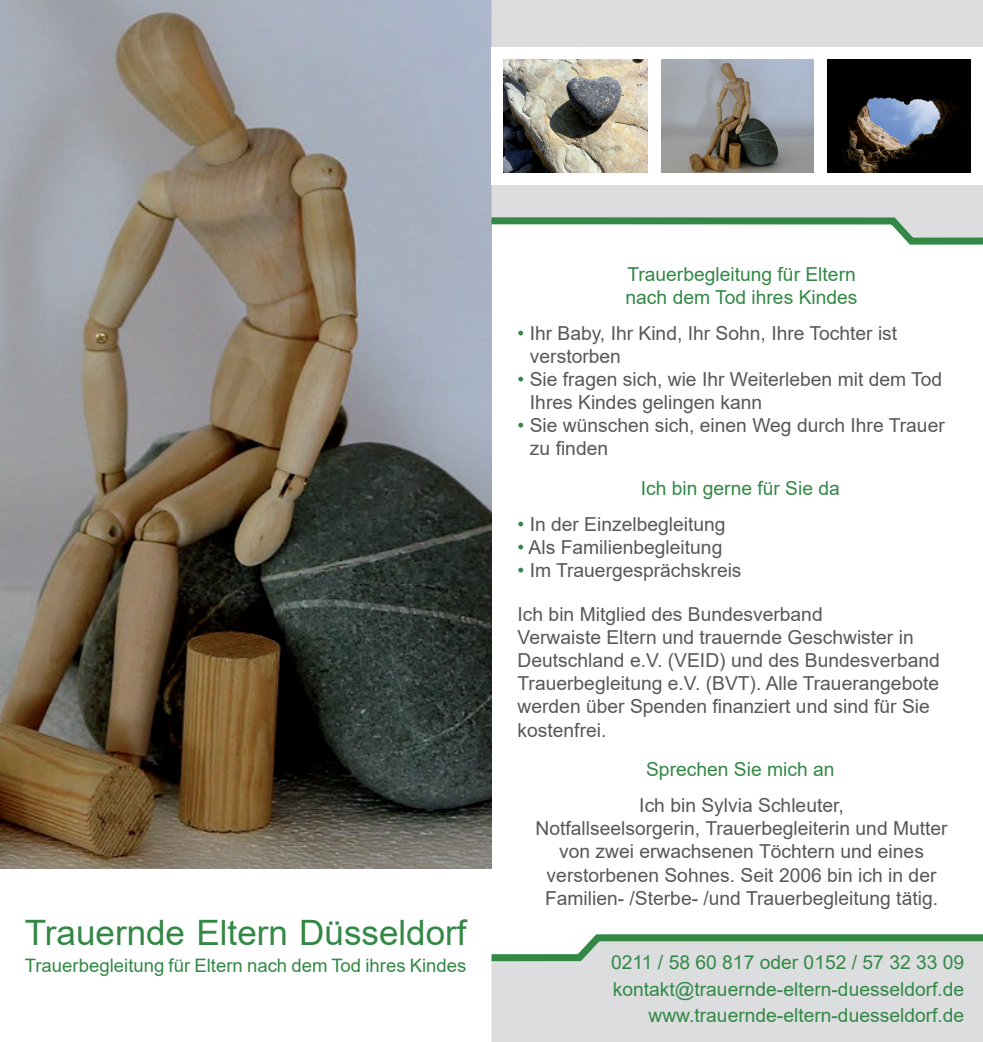
<style>
.page{position:relative;width:983px;height:1042px;background:#fff}
.page>*{position:absolute;margin:0;border:0;box-sizing:border-box;transform-origin:0 0}
.t1{font:35px "Arial";color:#338846}
.t2{font:19.25px/23.1px "Arial";color:#57585a}
.t3{font:19.25px/26.2px "Arial";color:#338846}
.t4{font:18.55px "Arial";color:#338846}
.s1{color:#338846}
</style>
<div class="page">
<img style="left:0;top:0;width:491px;height:868px">
<div style="left:491px;top:964px;width:491px;height:78px;background:#dcdddf"></div>
<div style="left:491px;top:0;width:491px;height:214px;background:#dcdddf"></div>
<svg style="left:491px;top:934px;width:491px;height:30px;background:#b8cdbf"></svg>
<svg style="left:484px;top:214px;width:498px;height:34px"></svg>
<div style="left:491px;top:47px;width:491px;height:138px;background:#fff"></div>
<img style="left:503px;top:59px;width:144px;height:113px">
<img style="left:827px;top:59px;width:143px;height:113px">
<img style="left:661px;top:59px;width:151px;height:113px">
<h1 class="t1" style="left:25px;top:909px;width:443px">Trauernde Eltern Düsseldorf</h1>
<p class="t4" style="left:25px;top:952px;width:443px">Trauerbegleitung für Eltern nach dem Tod ihres Kindes</p>
<p class="t3" style="left:625px;top:262px;width:233px;line-height:23.1px">Trauerbegleitung für Eltern nach dem Tod ihres Kindes</p>
<p class="t2" style="left:530px;top:321px;width:369px;text-indent:-12px"><span class="s1">•</span> Ihr Baby, Ihr Kind, Ihr Sohn, Ihre Tochter ist verstorben</p>
<p class="t2" style="left:530px;top:367px;width:413px;text-indent:-12px"><span class="s1">•</span> Sie fragen sich, wie Ihr Weiterleben mit dem Tod<br>Ihres Kindes gelingen kann</p>
<p class="t2" style="left:530px;top:413px;width:416px;text-indent:-12px"><span class="s1">•</span> Sie wünschen sich, einen Weg durch Ihre Trauer zu finden</p>
<p class="t3" style="left:640px;top:475px;width:201px">Ich bin gerne für Sie da</p>
<p class="t2" style="left:517px;top:512px;width:209px"><span class="s1">•</span> In der Einzelbegleitung</p>
<p class="t2" style="left:517px;top:535px;width:206px"><span class="s1">•</span> Als Familienbegleitung</p>
<p class="t2" style="left:517px;top:558px;width:225px"><span class="s1">•</span> Im Trauergesprächskreis</p>
<p class="t2" style="left:517px;top:602px;width:423px">Ich bin Mitglied des Bundesverband<br>Verwaiste Eltern und trauernde Geschwister in Deutschland e.V. (VEID) und des Bundesverband Trauerbegleitung e.V. (BVT). Alle Trauerangebote werden über Spenden finanziert und sind für Sie kostenfrei.</p>
<p class="t3" style="left:646px;top:756px;width:190px">Sprechen Sie mich an</p>
<p class="t2" style="left:535px;top:794px;width:413px;text-align:center">Ich bin Sylvia Schleuter,<br>Notfallseelsorgerin, Trauerbegleiterin und Mutter von zwei erwachsenen Töchtern und eines verstorbenen Sohnes. Seit 2006 bin ich in der Familien- /Sterbe- /und Trauerbegleitung tätig.</p>
<p class="t3" style="left:611px;top:949px;width:354px;text-align:right">0211 / 58 60 817 oder 0152 / 57 32 33 09 kontakt@trauernde-eltern-duesseldorf.de www.trauernde-eltern-duesseldorf.de</p>
</div>
